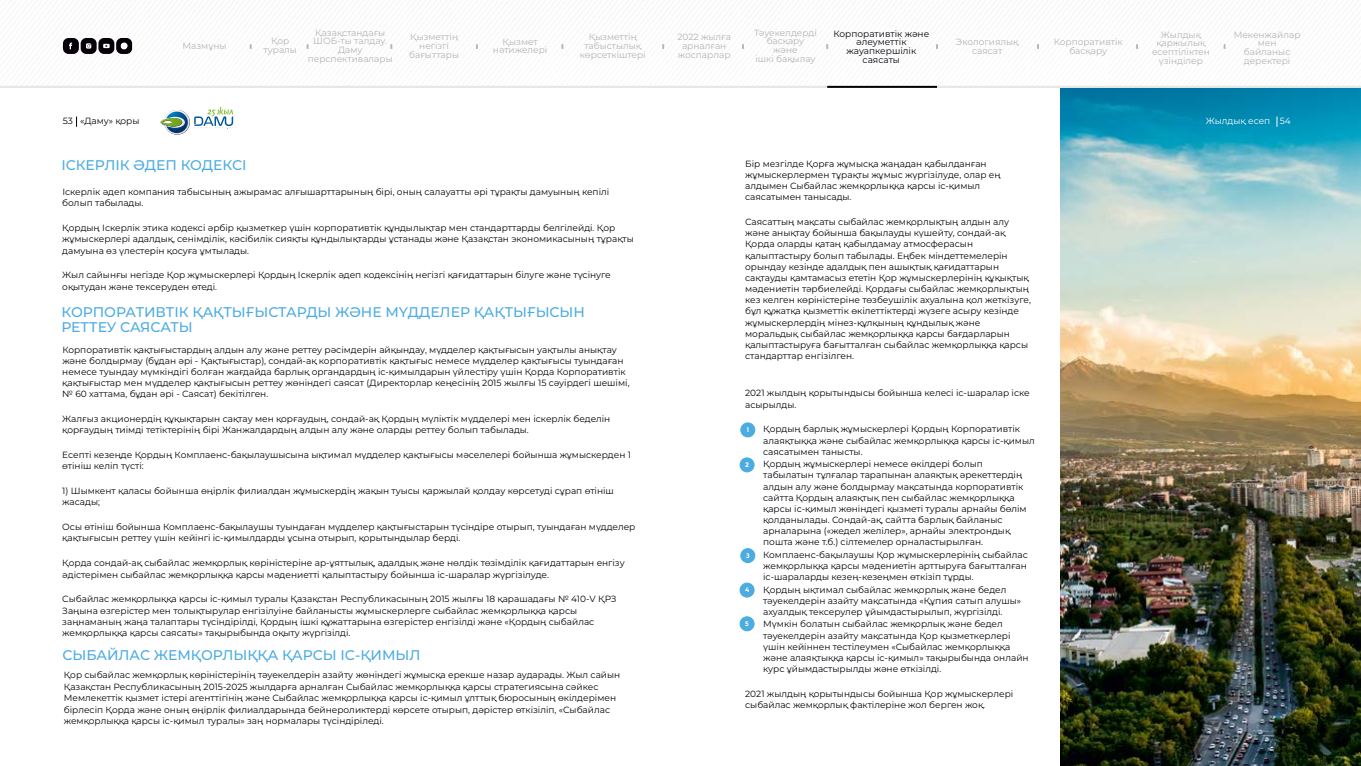
<style>
.page{position:relative;width:1361px;height:766px;background:#fff}
.page>*{position:absolute;margin:0;border:0;box-sizing:border-box;transform-origin:0 0}
.t1{font:500 14px/15.4px "Montserrat";color:#4cace1}
.t2{font:9px/11.2px "Montserrat";color:#040007}
.t3{font:9px/8.7px "Montserrat";color:#b3b3b4;text-align:center}
.t4{font:9px "Montserrat";color:#fff}
.t5{font:700 9px "Momcake";color:#fff}
</style>
<div class="page">
<img style="left:1060px;top:88px;width:301px;height:677px">
<div style="left:741px;top:423px;width:14px;height:14px;background:#4cace1;border-radius:50%"></div>
<div style="left:740px;top:422px;width:15px;height:15px;border:1px solid #4cace1;border-radius:50%"></div>
<div style="left:740px;top:458px;width:14px;height:14px;background:#4cace1;border-radius:50%"></div>
<div style="left:740px;top:457px;width:14px;height:15px;border:1px solid #4cace1;border-radius:50%"></div>
<div style="left:741px;top:548px;width:14px;height:14px;background:#4cace1;border-radius:50%"></div>
<div style="left:740px;top:548px;width:15px;height:14px;border:1px solid #4cace1;border-radius:50%"></div>
<div style="left:740px;top:583px;width:14px;height:14px;background:#4cace1;border-radius:50%"></div>
<div style="left:740px;top:582px;width:14px;height:15px;border:1px solid #4cace1;border-radius:50%"></div>
<div style="left:740px;top:616px;width:14px;height:14px;background:#4cace1;border-radius:50%"></div>
<div style="left:740px;top:616px;width:14px;height:15px;border:1px solid #4cace1;border-radius:50%"></div>
<svg style="left:160px;top:107px;width:73px;height:28px"></svg>
<hr style="left:0;top:86px;width:1361px;height:2px;background:#e8e7e7">
<hr style="left:827px;top:85px;width:110px;height:3px;background:#050008">
<div style="left:63px;top:38px;width:16px;height:16px;background:#050008;border-radius:6px"></div>
<div style="left:81px;top:38px;width:16px;height:16px;background:#050008;border-radius:6px"></div>
<div style="left:98px;top:38px;width:16px;height:16px;background:#050008;border-radius:6px"></div>
<div style="left:116px;top:38px;width:16px;height:16px;background:#050008;border-radius:6px"></div>
<svg style="left:69px;top:42px;width:3px;height:7px"></svg>
<svg style="left:86px;top:43px;width:5px;height:6px"></svg>
<svg style="left:103px;top:44px;width:7px;height:4px"></svg>
<svg style="left:120px;top:42px;width:7px;height:7px"></svg>
<p class="t3" style="left:183px;top:41px;width:45px">Мазмұны</p>
<p class="t3" style="left:264px;top:37px;width:35px">Қор туралы</p>
<p class="t3" style="left:308px;top:28px;width:86px">Қазақстандағы<br>ШОБ-ты талдау.<br>Даму перспективалары</p>
<p class="t3" style="left:409px;top:33px;width:51px">Қызметтің негізгі бағыттары</p>
<p class="t3" style="left:493px;top:37px;width:56px">Қызмет нәтижелері</p>
<p class="t3" style="left:580px;top:33px;width:67px">Қызметтің табыстылық көрсеткіштері</p>
<p class="t3" style="left:677px;top:32px;width:55px">2022 жылға арналған жоспарлар</p>
<p class="t3" style="left:754px;top:28px;width:64px">Тәуекелдерді басқару және<br>ішкі бақылау</p>
<p class="t2" style="left:833px;top:29px;width:97px;line-height:8.7px;text-align:center">Корпоративтік және әлеуметтік жауапкершілік саясаты</p>
<p class="t3" style="left:956px;top:37px;width:64px">Экологиялық саясат</p>
<p class="t3" style="left:1053px;top:37px;width:71px">Корпоративтік басқару</p>
<p class="t3" style="left:1152px;top:30px;width:59px">Жылдық қаржылық есептіліктен үзінділер</p>
<p class="t3" style="left:1233px;top:30px;width:68px">Мекенжайлар мен байланыс деректері</p>
<p class="t2" style="left:63px;top:115px;width:78px">53 «Даму» қоры</p>
<p class="t4" style="left:1206px;top:115px;width:86px">Жылдық есеп 54</p>
<h1 class="t1" style="left:61px;top:157px;width:187px">ІСКЕРЛІК ӘДЕП КОДЕКСІ</h1>
<p class="t2" style="left:62px;top:186px;width:548px">Іскерлік әдеп компания табысының ажырамас алғышарттарының бірі, оның салауатты әрі тұрақты дамуының кепілі болып табылады.</p>
<p class="t2" style="left:62px;top:222px;width:573px">Қордың Іскерлік этика кодексі әрбір қызметкер үшін корпоративтік құндылықтар мен стандарттарды белгілейді. Қор жұмыскерлері адалдық, сенімділік, кәсібилік сияқты құндылықтарды ұстанады және Қазақстан экономикасының тұрақты дамуына өз үлестерін қосуға ұмтылады.</p>
<p class="t2" style="left:62px;top:269px;width:550px">Жыл сайынғы негізде Қор жұмыскерлері Қордың Іскерлік әдеп кодексінің негізгі қағидаттарын білуге және түсінуге оқытудан және тексеруден өтеді.</p>
<h1 class="t1" style="left:61px;top:303px;width:525px">КОРПОРАТИВТІК ҚАҚТЫҒЫСТАРДЫ ЖӘНЕ МҮДДЕЛЕР ҚАҚТЫҒЫСЫН<br>РЕТТЕУ САЯСАТЫ</h1>
<p class="t2" style="left:62px;top:343px;width:569px">Корпоративтік қақтығыстардың алдын алу және реттеу рәсімдерін айқындау, мүдделер қақтығысын уақтылы анықтау және болдырмау (бұдан әрі - Қақтығыстар), сондай-ақ корпоративтік қақтығыс немесе мүдделер қақтығысы туындаған немесе туындау мүмкіндігі болған жағдайда барлық органдардың іс-қимылдарын үйлестіру үшін Қорда Корпоративтік қақтығыстар мен мүдделер қақтығысын реттеу жөніндегі саясат (Директорлар кеңесінің 2015 жылғы 15 сәуірдегі шешімі, № 60 хаттама, бұдан әрі - Саясат) бекітілген.</p>
<p class="t2" style="left:62px;top:413px;width:549px">Жалғыз акционердің құқықтарын сақтау мен қорғаудың, сондай-ақ Қордың мүліктік мүдделері мен іскерлік беделін қорғаудың тиімді тетіктерінің бірі Жанжалдардың алдын алу және оларды реттеу болып табылады.</p>
<p class="t2" style="left:62px;top:449px;width:570px">Есепті кезеңде Қордың Комплаенс-бақылаушысына ықтимал мүдделер қақтығысы мәселелері бойынша жұмыскерден 1 өтініш келіп түсті:</p>
<p class="t2" style="left:62px;top:485px;width:553px">1) Шымкент қаласы бойынша өңірлік филиалдан жұмыскердің жақын туысы қаржылай қолдау көрсетуді сұрап өтініш жасады;</p>
<p class="t2" style="left:62px;top:521px;width:575px">Осы өтініш бойынша Комплаенс-бақылаушы туындаған мүдделер қақтығыстарын түсіндіре отырып, туындаған мүдделер қақтығысын реттеу үшін кейінгі іс-қимылдарды ұсына отырып, қорытындылар берді.</p>
<p class="t2" style="left:62px;top:557px;width:564px">Қорда сондай-ақ сыбайлас жемқорлық көріністеріне ар-ұяттылық, адалдық және нөлдік төзімділік қағидаттарын енгізу әдістерімен сыбайлас жемқорлыққа қарсы мәдениетті қалыптастыру бойынша іс-шаралар жүргізілуде.</p>
<p class="t2" style="left:62px;top:593px;width:556px">Сыбайлас жемқорлыққа қарсы іс-қимыл туралы Қазақстан Республикасының 2015 жылғы 18 қарашадағы № 410-V ҚРЗ Заңына өзгерістер мен толықтырулар енгізілуіне байланысты жұмыскерлерге сыбайлас жемқорлыққа қарсы заңнаманың жаңа талаптары түсіндірілді, Қордың ішкі құжаттарына өзгерістер енгізілді және «Қордың сыбайлас жемқорлыққа қарсы саясаты» тақырыбында оқыту жүргізілді.</p>
<h1 class="t1" style="left:62px;top:646px;width:359px">СЫБАЙЛАС ЖЕМҚОРЛЫҚҚА ҚАРСЫ ІС-ҚИМЫЛ</h1>
<p class="t2" style="left:64px;top:669px;width:558px">Қор сыбайлас жемқорлық көріністерінің тәуекелдерін азайту жөніндегі жұмысқа ерекше назар аударады. Жыл сайын<br>Қазақстан Республикасының 2015-2025 жылдарға арналған Сыбайлас жемқорлыққа қарсы стратегиясына сәйкес<br>Мемлекеттік қызмет істері агенттігінің және Сыбайлас жемқорлыққа қарсы іс-қимыл ұлттық бюросының өкілдерімен</p>
<p class="t2" style="left:64px;top:703px;width:548px">бірлесіп Қорда және оның өңірлік филиалдарында бейнероликтерді көрсете отырып, дәрістер өткізіліп, «Сыбайлас жемқорлыққа қарсы іс-қимыл туралы» заң нормалары түсіндіріледі.</p>
<p class="t2" style="left:745px;top:157px;width:257px">Бір мезгілде Қорға жұмысқа жаңадан қабылданған жұмыскерлермен тұрақты жұмыс жүргізілуде, олар ең алдымен Сыбайлас жемқорлыққа қарсы іс-қимыл саясатымен танысады.</p>
<p class="t2" style="left:745px;top:216px;width:287px">Саясаттың мақсаты сыбайлас жемқорлықтың алдын алу және анықтау бойынша бақылауды күшейту, сондай-ақ Қорда оларды қатаң қабылдамау атмосферасын қалыптастыру болып табылады. Еңбек міндеттемелерін орындау кезінде адалдық пен ашықтық қағидаттарын сақтауды қамтамасыз ететін Қор жұмыскерлерінің құқықтық мәдениетін тәрбиелейді. Қордағы сыбайлас жемқорлықтың кез келген көріністеріне төзбеушілік ахуалына қол жеткізуге, бұл құжатқа қызметтік өкілеттіктерді жүзеге асыру кезінде жұмыскерлердің мінез-құлқының құндылық және моральдық сыбайлас жемқорлыққа қарсы бағдарларын қалыптастыруға бағытталған сыбайлас жемқорлыққа қарсы стандарттар енгізілген.</p>
<p class="t2" style="left:745px;top:387px;width:286px">2021 жылдың қорытындысы бойынша келесі іс-шаралар іске асырылды.</p>
<p class="t2" style="left:763px;top:423px;width:273px;text-indent:-18px">• Қордың барлық жұмыскерлері Қордың Корпоративтік алаяқтыққа және сыбайлас жемқорлыққа қарсы іс-қимыл саясатымен танысты.</p>
<p class="t2" style="left:763px;top:458px;width:265px;text-indent:-18px">• Қордың жұмыскерлері немесе өкілдері болып табылатын тұлғалар тарапынан алаяқтық әрекеттердің алдын алу және болдырмау мақсатында корпоративтік сайтта Қордың алаяқтық пен сыбайлас жемқорлыққа қарсы іс-қимыл жөніндегі қызметі туралы арнайы бөлім қолданылады. Сондай-ақ, сайтта барлық байланыс арналарына («жедел желілер», арнайы электрондық пошта және т.б.) сілтемелер орналастырылған.</p>
<p class="t2" style="left:763px;top:548px;width:266px;text-align:justify;text-indent:-18px">• Комплаенс-бақылаушы Қор жұмыскерлерінің сыбайлас жемқорлыққа қарсы мәдениетін арттыруға бағытталған іс-шараларды кезең-кезеңмен өткізіп тұрды.</p>
<p class="t2" style="left:763px;top:583px;width:259px;text-indent:-18px">• Қордың ықтимал сыбайлас жемқорлық және бедел тәуекелдерін азайту мақсатында «Құпия сатып алушы» ахуалдық тексерулер ұйымдастырылып, жүргізілді.</p>
<p class="t2" style="left:763px;top:618px;width:267px;text-indent:-18px">• Мүмкін болатын сыбайлас жемқорлық және бедел тәуекелдерін азайту мақсатында Қор қызметкерлері үшін кейіннен тестілеумен «Сыбайлас жемқорлыққа және алаяқтыққа қарсы іс-қимыл» тақырыбында онлайн курс ұйымдастырылды және өткізілді.</p>
<p class="t2" style="left:745px;top:687px;width:270px">2021 жылдың қорытындысы бойынша Қор жұмыскерлері сыбайлас жемқорлық фактілеріне жол берген жоқ.</p>
<p class="t5" style="left:747px;top:424px;width:4px">1</p>
<p class="t5" style="left:745px;top:458px;width:5px">2</p>
<p class="t5" style="left:746px;top:549px;width:6px">3</p>
<p class="t5" style="left:745px;top:584px;width:6px">4</p>
<p class="t5" style="left:745px;top:617px;width:6px">5</p>
</div>
